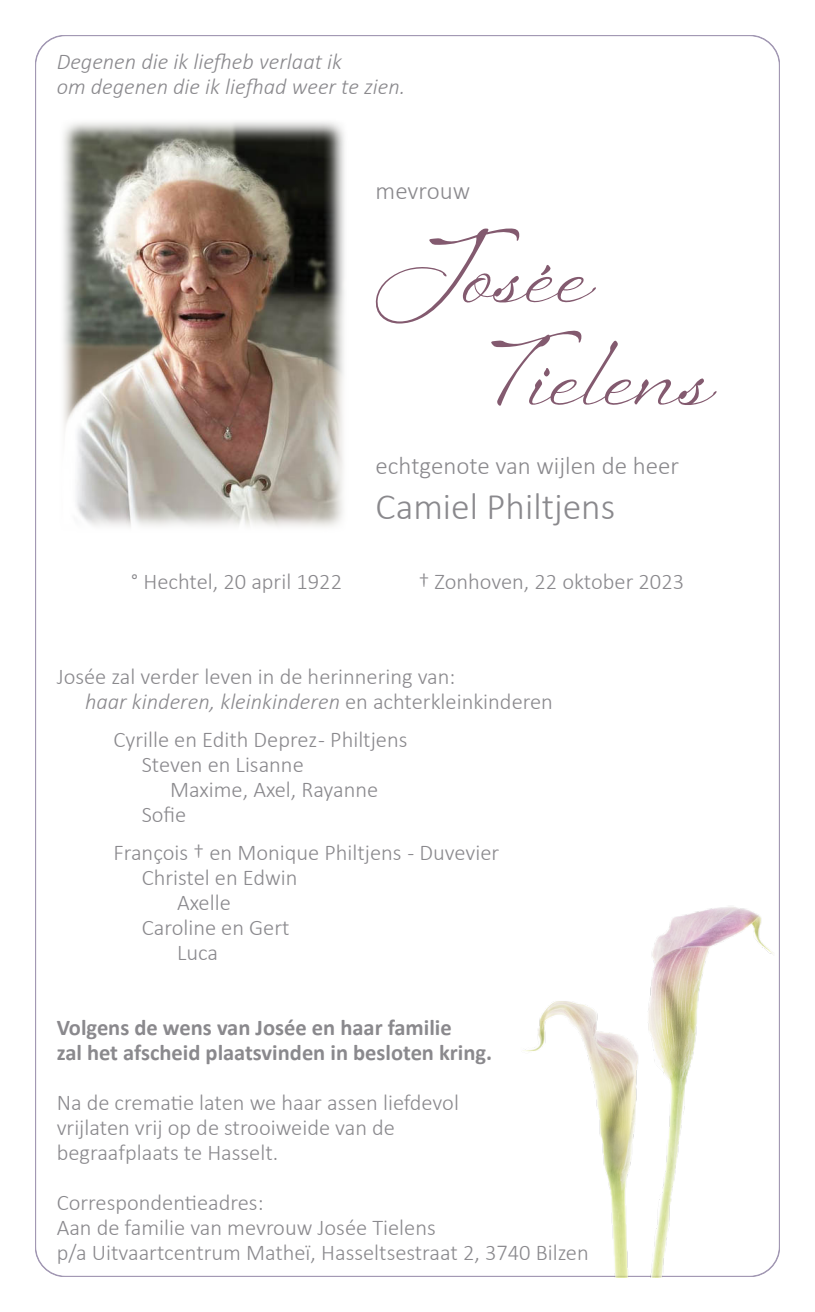
<style>
.page{position:relative;width:815px;height:1312px;background:#fff}
.page>*{position:absolute;margin:0;border:0;box-sizing:border-box;transform-origin:0 0}
.t1{font:97.5px "Sheila";color:#835a6f}
.t2{font:300 37.5px "Calibri";color:#8a898d}
.t3{font:300 25px "Calibri";color:#8a898d}
.t4{font:300 22.5px "Calibri";color:#8a898d}
.t5{font:italic 300 22.5px "Calibri";color:#8a898d}
.t6{font:700 22.5px "Calibri";color:#8a898d}
.s1{font-style:normal}
</style>
<div class="page">
<img style="left:521px;top:907px;width:253px;height:369px">
<img style="left:63px;top:121px;width:282px;height:406px">
<p class="t5" style="left:57px;top:48px;width:287px">Degenen die ik liefheb verlaat ik</p>
<p class="t5" style="left:57px;top:73px;width:350px">om degenen die ik liefhad weer te zien.</p>
<p class="t3" style="left:376px;top:175px;width:96px">mevrouw</p>
<p class="t1" style="left:376px;top:211px;width:218px">Josée</p>
<p class="t1" style="left:491px;top:313px;width:223px">Tielens</p>
<p class="t3" style="left:376px;top:450px;width:305px">echtgenote van wijlen de heer</p>
<p class="t2" style="left:376px;top:483px;width:241px">Camiel Philtjens</p>
<p class="t4" style="left:131px;top:568px;width:213px">° Hechtel, 20 april 1922</p>
<p class="t4" style="left:418px;top:568px;width:267px">† Zonhoven, 22 oktober 2023</p>
<p class="t4" style="left:57px;top:663px;width:400px">Josée zal verder leven in de herinnering van:</p>
<p class="t5" style="left:85px;top:688px;width:469px">haar kinderen, kleinkinderen <span class="s1">en achterkleinkinderen</span></p>
<p class="t4" style="left:113px;top:725px;width:296px">Cyrille en Edith Deprez - Philtjens</p>
<p class="t4" style="left:142px;top:750px;width:164px">Steven en Lisanne</p>
<p class="t4" style="left:170px;top:775px;width:210px">Maxime, Axel, Rayanne</p>
<p class="t4" style="left:142px;top:800px;width:46px">Sofie</p>
<p class="t4" style="left:113px;top:838px;width:387px">François † en Monique Philtjens - Duvevier</p>
<p class="t4" style="left:142px;top:863px;width:157px">Christel en Edwin</p>
<p class="t4" style="left:177px;top:888px;width:55px">Axelle</p>
<p class="t4" style="left:142px;top:913px;width:149px">Caroline en Gert</p>
<p class="t4" style="left:177px;top:938px;width:43px">Luca</p>
<p class="t6" style="left:57px;top:1011px;width:397px">Volgens de wens van Josée en haar familie</p>
<p class="t6" style="left:57px;top:1036px;width:437px">zal het afscheid plaatsvinden in besloten kring.</p>
<p class="t4" style="left:57px;top:1088px;width:404px">Na de crematie laten we haar assen liefdevol</p>
<p class="t4" style="left:57px;top:1113px;width:340px">vrijlaten vrij op de strooiweide van de</p>
<p class="t4" style="left:57px;top:1138px;width:223px">begraafplaats te Hasselt.</p>
<p class="t4" style="left:57px;top:1188px;width:208px">Correspondentieadres:</p>
<p class="t4" style="left:57px;top:1213px;width:381px">Aan de familie van mevrouw Josée Tielens</p>
<p class="t4" style="left:57px;top:1238px;width:534px">p/a Uitvaartcentrum Matheï, Hasseltsestraat 2, 3740 Bilzen</p>
</div>
